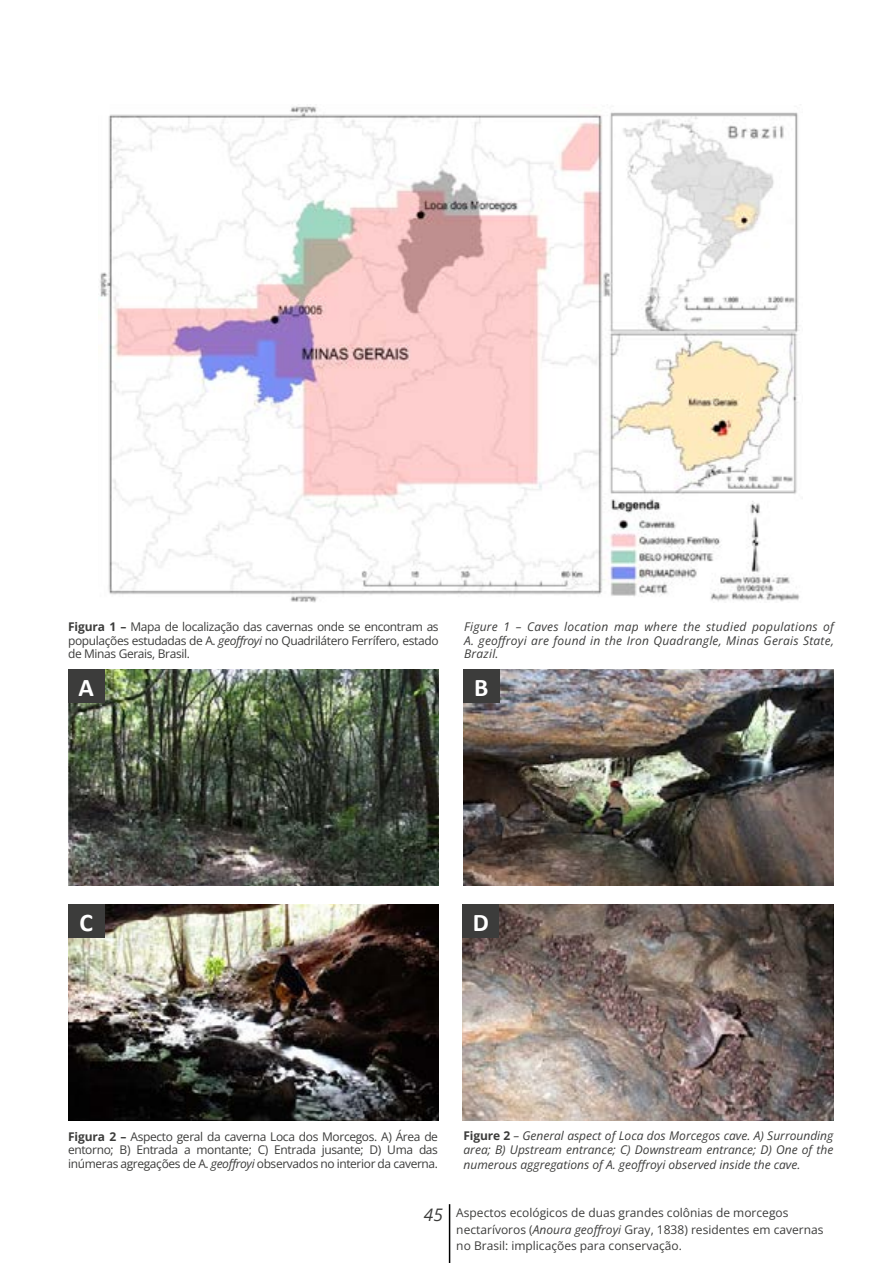
<style>
.page{position:relative;width:893px;height:1263px;background:#fff}
.page>*{position:absolute;margin:0;border:0;box-sizing:border-box;transform-origin:0 0}
.t1{font:700 25.5px "Calibri";color:#fff}
.t2{font:12px/13.5px "Open Sans";color:#3c3c3b;text-align:justify}
.t3{font:italic 12px/14.4px "Open Sans";letter-spacing:.01em;color:#3c3c3b;text-align:justify}
.s1{font-weight:700}
.s2{font-style:italic}
.s3{font-weight:700;font-style:normal}
.s4{font-style:italic;font-size:17.25px}
</style>
<div class="page">
<hr style="left:449px;top:1204px;width:1px;height:59px;background:#000">
<img style="left:100px;top:106px;width:700px;height:496px">
<img style="left:68px;top:669px;width:371px;height:216px">
<img style="left:463px;top:669px;width:371px;height:216px">
<img style="left:68px;top:904px;width:371px;height:216px">
<img style="left:463px;top:904px;width:370px;height:216px">
<div style="left:68px;top:669px;width:36px;height:34px;background:#3c3c3b"></div>
<div style="left:463px;top:669px;width:36px;height:34px;background:#3c3c3b"></div>
<div style="left:68px;top:904px;width:36px;height:34px;background:#3c3c3b"></div>
<div style="left:463px;top:904px;width:36px;height:34px;background:#3c3c3b"></div>
<p class="t2" style="left:68px;top:620px;width:372px"><span class="s1">Figura 1 –</span> Mapa de localização das cavernas onde se encontram as populações estudadas de A. <span class="s2">geoffroyi</span> no Quadrilátero Ferrífero, estado de Minas Gerais, Brasil.</p>
<p class="t3" style="left:464px;top:620px;width:371px;line-height:13.5px">Figure 1 – Caves location map where the studied populations of A. geoffroyi are found in the Iron Quadrangle, Minas Gerais State, Brazil.</p>
<h1 class="t1" style="left:78px;top:669px;width:17px">A</h1>
<h1 class="t1" style="left:474px;top:669px;width:16px">B</h1>
<h1 class="t1" style="left:79px;top:904px;width:15px">C</h1>
<h1 class="t1" style="left:473px;top:904px;width:18px">D</h1>
<p class="t2" style="left:68px;top:1129px;width:372px"><span class="s1">Figura 2 –</span> Aspecto geral da caverna Loca dos Morcegos. A) Área de entorno; B) Entrada a montante; C) Entrada jusante; D) Uma das inúmeras agregações de A. <span class="s2">geoffroyi</span> observados no interior da caverna.</p>
<p class="t3" style="left:463px;top:1128px;width:371px"><span class="s3">Figure 2</span> – General aspect of Loca dos Morcegos cave. A) Surrounding area; B) Upstream entrance; C) Downstream entrance; D) One of the numerous aggregations of A. geoffroyi observed inside the cave.</p>
<p class="t2" style="left:456px;top:1204px;width:369px;line-height:16.5px;text-align:left;text-indent:-33px"><span class="s4">45</span> Aspectos ecológicos de duas grandes colônias de morcegos nectarívoros (<span class="s2">Anoura geoffroyi</span> Gray, 1838) residentes em cavernas no Brasil: implicações para conservação.</p>
</div>
